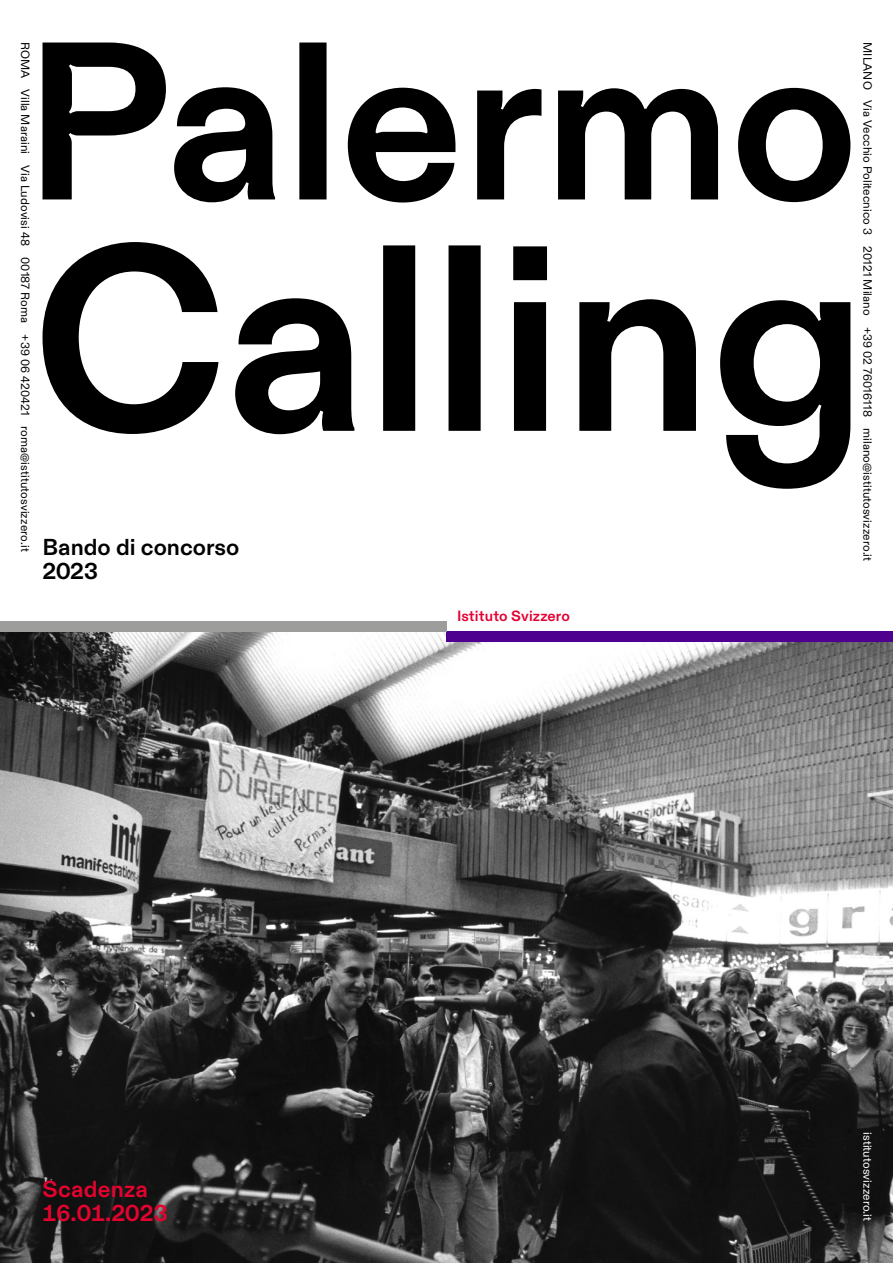
<style>
.page{position:relative;width:893px;height:1263px;background:#fff}
.page>*{position:absolute;margin:0;border:0;box-sizing:border-box;transform-origin:0 0}
.t1{font:700 21px/24px "Istituto Svizzero";color:#000}
.t2{font:700 21px/24px "Istituto Svizzero";letter-spacing:.01em;color:#e4032e}
.t3{font:700 13.5px "Istituto Svizzero";letter-spacing:.01em;color:#e40032}
.t4{font:10.8px "Istituto Svizzero";letter-spacing:.01em;color:#000}
.t5{font:10.8px "Istituto Svizzero";letter-spacing:.01em;color:#fff}
</style>
<div class="page">
<img style="left:0;top:631px;width:893px;height:632px">
<svg style="left:43px;top:43px;width:807px;height:160px"></svg>
<svg style="left:43px;top:242px;width:807px;height:247px"></svg>
<div style="left:446px;top:631px;width:447px;height:11px;background:#4e008e"></div>
<div style="left:0;top:621px;width:446px;height:10px;background:#9d9d9c"></div>
<p class="t4" style="left:32px;top:42px;width:511px;rotate:90deg">ROMA Villa Maraini Via Ludovisi 48 00187 Roma +39 06 420421 roma@istitutosvizzero.it</p>
<p class="t4" style="left:875px;top:42px;width:521px;rotate:90deg">MILANO Via Vecchio Politecnico 3 20121 Milano +39 02 76016118 milano@istitutosvizzero.it</p>
<h1 class="t1" style="left:43px;top:536px;width:198px">Bando di concorso<br>2023</h1>
<h1 class="t2" style="left:43px;top:1178px;width:127px">Scadenza<br>16.01.2023</h1>
<p class="t3" style="left:457px;top:607px;width:114px">Istituto Svizzero</p>
<p class="t5" style="left:875px;top:1132px;width:91px;rotate:90deg">istitutosvizzero.it</p>
</div>
